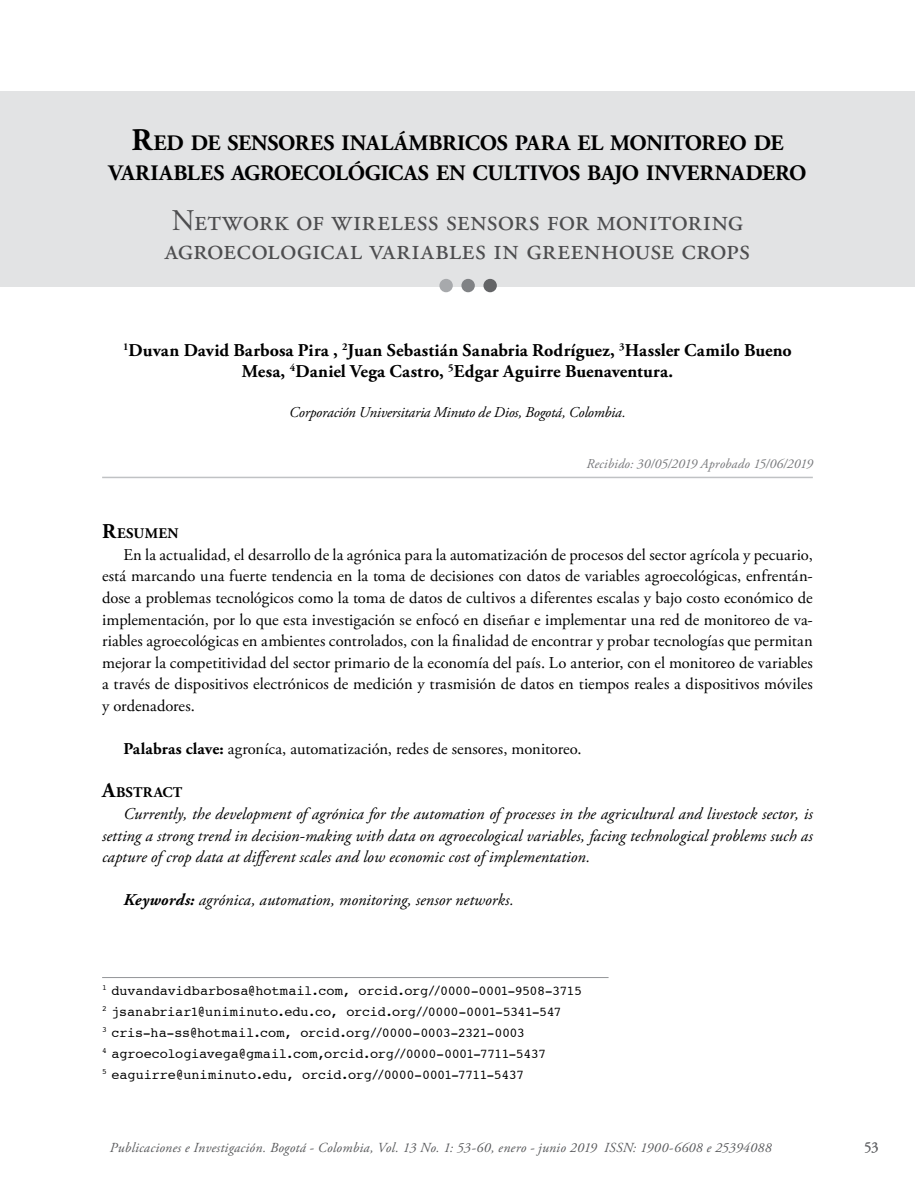
<style>
.page{position:relative;width:915px;height:1191px;background:#fff}
.page>*{position:absolute;margin:0;border:0;box-sizing:border-box;transform-origin:0 0}
.t1{font:30px/28.5px "Adobe Garamond Pro";letter-spacing:.005em;color:#4d4d4f}
.t2{font:700 22.05px/30px "Adobe Garamond Pro";letter-spacing:-.01em;color:#000;text-align:center}
.t3{font:700 18px/21px "Adobe Garamond Pro";letter-spacing:.005em;color:#000;text-align:center}
.t4{font:16.5px/21.6px "Adobe Garamond Pro";letter-spacing:-.005em;color:#000;text-align:justify}
.t5{font:italic 16.5px/21.6px "Adobe Garamond Pro";letter-spacing:.005em;color:#000;text-align:justify}
.t6{font:italic 15px "Adobe Garamond Pro";letter-spacing:-.015em;color:#000}
.t7{font:15px "Adobe Garamond Pro";color:#6d6e71}
.t8{font:700 14.7px "Adobe Garamond Pro";letter-spacing:.02em;color:#000}
.t9{font:italic 13.8px "Adobe Garamond Pro";letter-spacing:.02em;color:#58595b}
.t10{font:13.5px/21px "Courier";letter-spacing:-.02em;color:#000}
.t11{font:italic 13.5px "Adobe Garamond Pro";letter-spacing:.01em;color:#77787b}
.s1{font-size:31.5px}
.s2{font-size:21px}
.s3{font-weight:700}
</style>
<div class="page">
<div style="left:0;top:92px;width:914px;height:195px;background:#e2e3e4"></div>
<hr style="left:102px;top:477px;width:710px;height:1px;background:#c0c2c4">
<div style="left:483px;top:279px;width:13px;height:13px;background:#636466;border-radius:50%"></div>
<div style="left:461px;top:279px;width:13px;height:13px;background:#808285;border-radius:50%"></div>
<div style="left:439px;top:279px;width:13px;height:13px;background:#a7a9ac;border-radius:50%"></div>
<hr style="left:102px;top:977px;width:506px;height:1px;background:#939598">
<h2 class="t2" style="left:109px;top:129px;width:699px"><span class="s1">R</span>ED DE SENSORES INALÁMBRICOS PARA EL MONITOREO DE<br>VARIABLES AGROECOLÓGICAS EN CULTIVOS BAJO INVERNADERO</h2>
<h1 class="t1" style="left:165px;top:207px;width:586px">Network of wireless sensors for monitoring agroecological variables in greenhouse crops</h1>
<p class="t3" style="left:123px;top:340px;width:670px"><sup>1</sup>Duvan David Barbosa Pira , <sup>2</sup>Juan Sebastián Sanabria Rodríguez, <sup>3</sup>Hassler Camilo Bueno<br>Mesa, <sup>4</sup>Daniel Vega Castro, <sup>5</sup>Edgar Aguirre Buenaventura.</p>
<p class="t6" style="left:289px;top:403px;width:338px">Corporación Universitaria Minuto de Dios, Bogotá, Colombia.</p>
<p class="t11" style="left:586px;top:455px;width:228px">Recibido: 30/05/2019 Aprobado 15/06/2019</p>
<p class="t8" style="left:102px;top:525px;width:78px"><span class="s2">R</span>ESUMEN</p>
<p class="t4" style="left:102px;top:544px;width:712px;text-indent:21px">En la actualidad, el desarrollo de la agrónica para la automatización de procesos del sector agrícola y pecuario, está marcando una fuerte tendencia en la toma de decisiones con datos de variables agroecológicas, enfrentán&shy;dose a problemas tecnológicos como la toma de datos de cultivos a diferentes escalas y bajo costo económico de implementación, por lo que esta investigación se enfocó en diseñar e implementar una red de monitoreo de va&shy;riables agroecológicas en ambientes controlados, con la finalidad de encontrar y probar tecnologías que permitan mejorar la competitividad del sector primario de la economía del país. Lo anterior, con el monitoreo de variables a través de dispositivos electrónicos de medición y trasmisión de datos en tiempos reales a dispositivos móviles y ordenadores.</p>
<p class="t4" style="left:123px;top:739px;width:459px"><span class="s3">Palabras clave:</span> agroníca, automatización, redes de sensores, monitoreo.</p>
<p class="t8" style="left:102px;top:784px;width:82px"><span class="s2">A</span>BSTRACT</p>
<p class="t5" style="left:102px;top:803px;width:712px;text-indent:21px">Currently, the development of agrónica for the automation of processes in the agricultural and livestock sector, is setting a strong trend in decision-making with data on agroecological variables, facing technological problems such as capture of crop data at different scales and low economic cost of implementation.</p>
<p class="t5" style="left:123px;top:890px;width:392px"><span class="s3">Keywords:</span> agrónica, automation, monitoring, sensor networks.</p>
<p class="t10" style="left:102px;top:979px;width:481px"><sup>1</sup> duvandavidbarbosa@hotmail.com, orcid.org//0000-0001-9508-3715<br><sup>2</sup> jsanabriar1@uniminuto.edu.co, orcid.org//0000-0001-5341-547<br><sup>3</sup> cris-ha-ss@hotmail.com, orcid.org//0000-0003-2321-0003<br><sup>4</sup> agroecologiavega@gmail.com,orcid.org//0000-0001-7711-5437<br><sup>5</sup> eaguirre@uniminuto.edu, orcid.org//0000-0001-7711-5437</p>
<p class="t9" style="left:110px;top:1139px;width:663px">Publicaciones e Investigación. Bogotá - Colombia, Vol. 13 No. 1: 53-60, enero - junio 2019 ISSN: 1900-6608 e 25394088</p>
<p class="t7" style="left:863px;top:1137px;width:16px">53</p>
</div>
